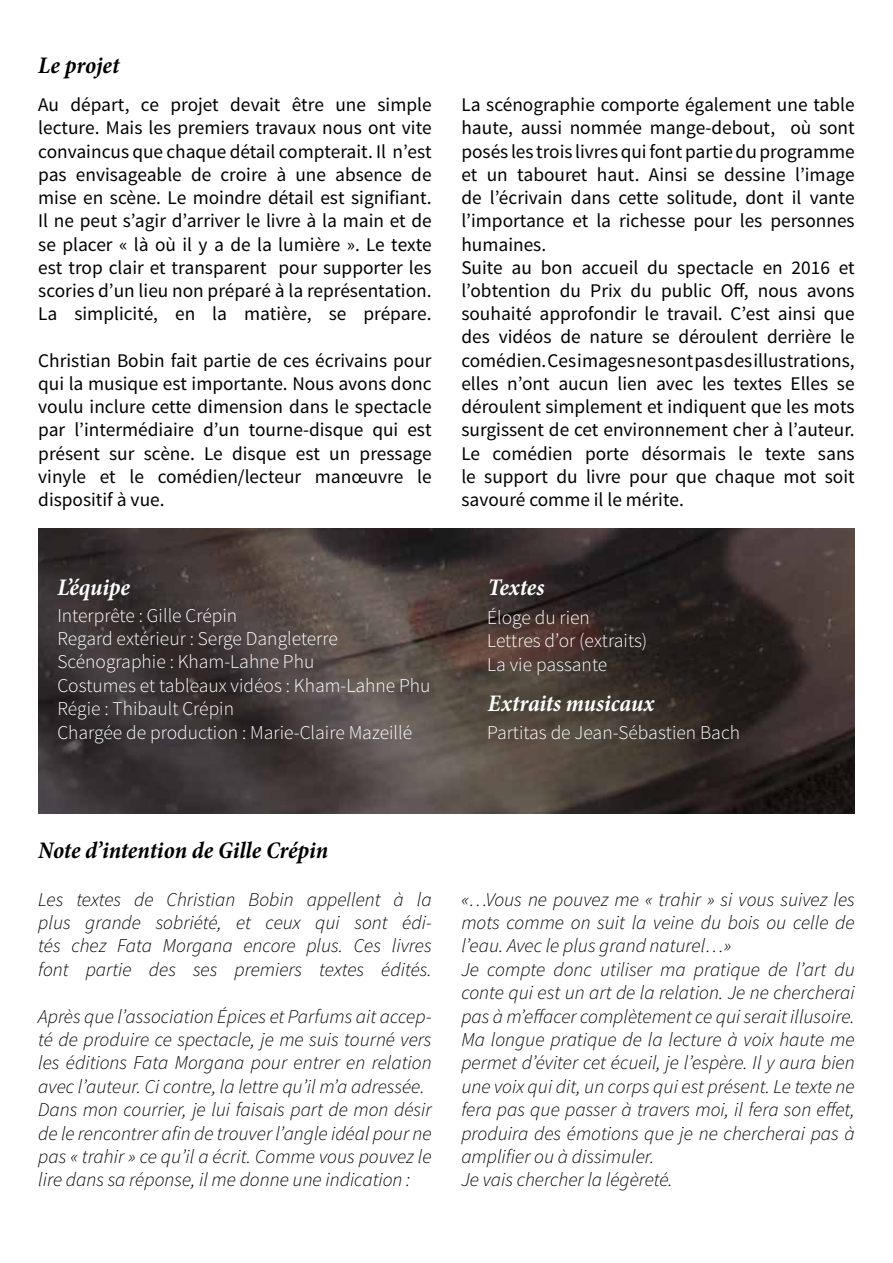
<style>
.page{position:relative;width:893px;height:1263px;background:#fff}
.page>*{position:absolute;margin:0;border:0;box-sizing:border-box;transform-origin:0 0}
.t1{font:italic 700 condensed 24px "Minion Pro";letter-spacing:-.005em;color:#000}
.t2{font:italic 700 condensed 24px "Minion Pro";color:#fff}
.t3{font:italic 300 19.5px/23.4px "Source Sans Pro";color:#000}
.t4{font:300 19.5px/23.4px "Source Sans Pro";color:#fff}
.t5{font:19.35px/23.2px "Source Sans Pro";color:#000;text-align:justify}
</style>
<div class="page">
<img style="left:38px;top:528px;width:817px;height:286px">
<p class="t1" style="left:38px;top:48px;width:83px">Le projet</p>
<p class="t5" style="left:38px;top:94px;width:395px">Au départ, ce projet devait être une simple lecture. Mais les premiers travaux nous ont vite convaincus que chaque détail compterait. Il n’est pas envisageable de croire à une absence de mise en scène. Le moindre détail est signifiant.<br>Il ne peut s’agir d’arriver le livre à la main et de se placer « là où il y a de la lumière ». Le texte est trop clair et transparent pour supporter les scories d’un lieu non préparé à la représentation.<br>La simplicité, en la matière, se prépare.</p>
<p class="t5" style="left:38px;top:349px;width:395px">Christian Bobin fait partie de ces écrivains pour qui la musique est importante. Nous avons donc voulu inclure cette dimension dans le spectacle par l’intermédiaire d’un tourne-disque qui est présent sur scène. Le disque est un pressage vinyle et le comédien/lecteur manœuvre le dispositif à vue.</p>
<p class="t2" style="left:57px;top:571px;width:74px">L’équipe</p>
<p class="t4" style="left:57px;top:604px;width:375px">Interprête : Gille Crépin<br>Regard extérieur : Serge Dangleterre Scénographie : Kham-Lahne Phu<br>Costumes et tableaux vidéos : Kham-Lahne Phu Régie : Thibault Crépin<br>Chargée de production : Marie-Claire Mazeillé</p>
<p class="t5" style="left:461px;top:94px;width:395px;text-align:left">La scénographie comporte également une table haute, aussi nommée mange-debout, où sont posés les trois livres qui font partie du programme et un tabouret haut. Ainsi se dessine l’image de l’écrivain dans cette solitude, dont il vante l’importance et la richesse pour les personnes humaines.<br>Suite au bon accueil du spectacle en 2016 et l’obtention du Prix du public Off, nous avons souhaité approfondir le travail. C’est ainsi que des vidéos de nature se déroulent derrière le comédien. Ces images ne sont pas des illustrations, elles n’ont aucun lien avec les textes Elles se déroulent simplement et indiquent que les mots surgissent de cet environnement cher à l’auteur.<br>Le comédien porte désormais le texte sans le support du livre pour que chaque mot soit savouré comme il le mérite.</p>
<p class="t2" style="left:488px;top:571px;width:58px">Textes</p>
<p class="t4" style="left:487px;top:606px;width:162px">Éloge du rien<br>Lettres d’or (extraits)<br>La vie passante</p>
<p class="t2" style="left:488px;top:686px;width:168px">Extraits musicaux</p>
<p class="t4" style="left:487px;top:720px;width:254px">Partitas de Jean-Sébastien Bach</p>
<p class="t1" style="left:38px;top:834px;width:291px">Note d’intention de Gille Crépin</p>
<p class="t3" style="left:38px;top:887px;width:395px;text-align:justify">Les textes de Christian Bobin appellent à la plus grande sobriété, et ceux qui sont édi&shy;tés chez Fata Morgana encore plus. Ces livres font partie des ses premiers textes édités.</p>
<p class="t3" style="left:38px;top:1004px;width:395px">Après que l’association Épices et Parfums ait accep&shy;té de produire ce spectacle, je me suis tourné vers les éditions Fata Morgana pour entrer en relation avec l’auteur. Ci contre, la lettre qu’il m’a adressée.<br>Dans mon courrier, je lui faisais part de mon désir de le rencontrer afin de trouver l’angle idéal pour ne pas « trahir » ce qu’il a écrit. Comme vous pouvez le lire dans sa réponse, il me donne une indication :</p>
<p class="t3" style="left:461px;top:887px;width:395px">«…Vous ne pouvez me « trahir » si vous suivez les mots comme on suit la veine du bois ou celle de l’eau. Avec le plus grand naturel…»<br>Je compte donc utiliser ma pratique de l’art du conte qui est un art de la relation. Je ne chercherai pas à m’effacer complètement ce qui serait illusoire.<br>Ma longue pratique de la lecture à voix haute me permet d’éviter cet écueil, je l’espère. Il y aura bien une voix qui dit, un corps qui est présent. Le texte ne fera pas que passer à travers moi, il fera son effet, produira des émotions que je ne chercherai pas à amplifier ou à dissimuler.<br>Je vais chercher la légèreté.</p>
</div>
